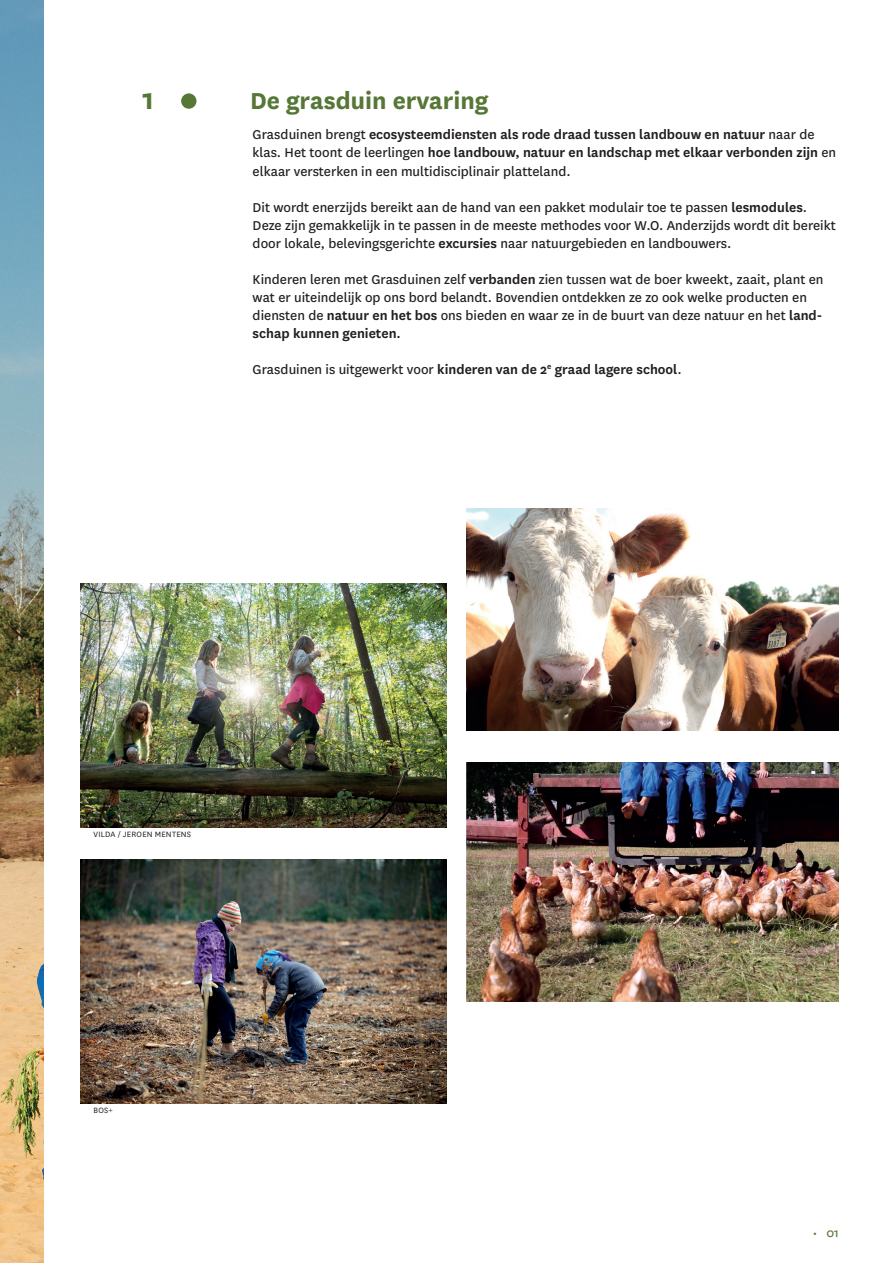
<style>
.page{position:relative;width:893px;height:1263px;background:#fff}
.page>*{position:absolute;margin:0;border:0;box-sizing:border-box;transform-origin:0 0}
.t1{font:700 32.7px "National";color:#577737}
.t2{font:700 27px "National";color:#577737}
.t3{font:15px/18px "National";color:#231f20}
.t4{font:600 15px/18px "National";color:#231f20}
.t5{font:13.5px "National";color:#577737}
.t6{font:9px "National";letter-spacing:.025em;color:#231f20}
.s1{font-weight:400}
.s2{font-weight:600}
.s3{font-weight:500}
</style>
<div class="page">
<img style="left:0;top:0;width:43px;height:1263px">
<div style="left:181px;top:93px;width:15px;height:16px;background:#577737;border-radius:50%"></div>
<img style="left:466px;top:508px;width:373px;height:222px">
<img style="left:466px;top:762px;width:373px;height:240px">
<img style="left:81px;top:859px;width:365px;height:244px">
<img style="left:81px;top:583px;width:365px;height:244px">
<h1 class="t1" style="left:142px;top:76px;width:13px">1</h1>
<h2 class="t2" style="left:250px;top:82px;width:240px">De grasduin ervaring</h2>
<p class="t4" style="left:253px;top:125px;width:585px"><span class="s1">Grasduinen brengt</span> ecosysteemdiensten als rode draad tussen landbouw en natuur <span class="s1">naar de klas. Het toont de leerlingen</span> hoe landbouw, natuur en landschap met elkaar verbonden zijn <span class="s1">en elkaar versterken in een multidisciplinair platteland.</span></p>
<p class="t3" style="left:253px;top:197px;width:585px">Dit wordt enerzijds bereikt aan de hand van een pakket modulair toe te passen <span class="s2">lesmodules</span>.<br>Deze zijn gemakkelijk in te passen in de meeste methodes voor W.O. Anderzijds wordt dit bereikt door lokale, belevingsgerichte <span class="s2">excursies</span> naar natuurgebieden en landbouwers.</p>
<p class="t3" style="left:253px;top:269px;width:572px">Kinderen leren met Grasduinen zelf <span class="s2">verbanden</span> zien tussen wat de boer kweekt, zaait, plant en wat er uiteindelijk op ons bord belandt. Bovendien ontdekken ze zo ook welke producten en diensten de <span class="s2">natuur en het bos</span> ons bieden en waar ze in de buurt van deze natuur en het <span class="s2">land&shy;schap kunnen genieten</span><span class="s3">.</span></p>
<p class="t4" style="left:253px;top:359px;width:431px"><span class="s1">Grasduinen is uitgewerkt voor</span> kinderen van de 2<sup>e</sup> graad lagere school<span class="s1">.</span></p>
<p class="t6" style="left:94px;top:828px;width:99px">VILDA / JEROEN MENTENS</p>
<p class="t6" style="left:94px;top:1104px;width:21px">BOS+</p>
<p class="t5" style="left:813px;top:1224px;width:28px">• 01</p>
</div>
